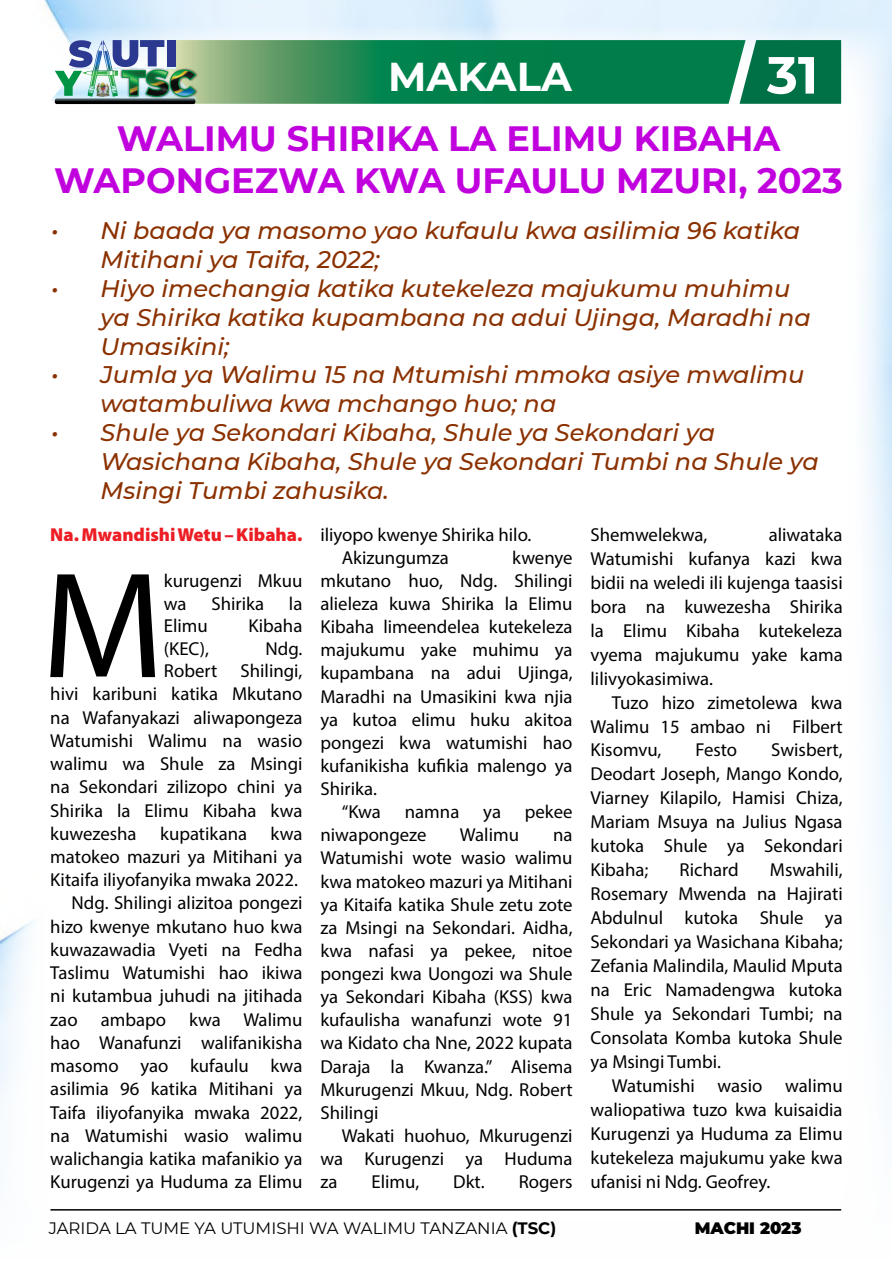
<style>
.page{position:relative;width:893px;height:1263px;background:#fff}
.page>*{position:absolute;margin:0;border:0;box-sizing:border-box;transform-origin:0 0}
.t1{font:152.25px "Myriad Pro";color:#000}
.t2{font:700 52.2px "Montserrat";color:#fff}
.t3{font:700 40.2px "Montserrat";color:#fff}
.t4{font:700 35.1px/42.2px "Montserrat";color:#c100de;text-align:center}
.t5{font:italic 500 24px/28.8px "Montserrat";color:#8b3100}
.t6{font:18.75px/24px "Myriad Pro";color:#000;text-align:justify}
.t7{font:900 18.75px "Myriad Pro";color:#ed1d24}
.t8{font:16.5px "Montserrat";color:#000}
.t9{font:900 16.5px "Montserrat";color:#000}
.s1{font-weight:700}
</style>
<div class="page">
<hr style="left:50px;top:1209px;width:791px;height:1px;background:#000">
<svg style="left:51px;top:40px;width:790px;height:64px;background:#318c63"></svg>
<img style="left:97px;top:82px;width:12px;height:15px">
<h3 class="t3" style="left:388px;top:47px;width:185px">MAKALA</h3>
<h2 class="t2" style="left:767px;top:37px;width:53px">31</h2>
<h3 class="t4" style="left:54px;top:115px;width:790px">WALIMU SHIRIKA LA ELIMU KIBAHA<br>WAPONGEZWA KWA UFAULU MZURI, 2023</h3>
<p class="t5" style="left:101px;top:216px;width:701px;text-indent:-50px">• Ni baada ya masomo yao kufaulu kwa asilimia 96 katika<br>Mitihani ya Taifa, 2022;</p>
<p class="t5" style="left:101px;top:273px;width:712px;text-indent:-50px">• Hiyo imechangia katika kutekeleza majukumu muhimu ya Shirika katika kupambana na adui Ujinga, Maradhi na<br>Umasikini;</p>
<p class="t5" style="left:101px;top:360px;width:705px;text-indent:-50px">• Jumla ya Walimu 15 na Mtumishi mmoka asiye mwalimu watambuliwa kwa mchango huo; na</p>
<p class="t5" style="left:101px;top:417px;width:720px;text-indent:-50px">• Shule ya Sekondari Kibaha, Shule ya Sekondari ya<br>Wasichana Kibaha, Shule ya Sekondari Tumbi na Shule ya<br>Msingi Tumbi zahusika.</p>
<p class="t7" style="left:50px;top:522px;width:254px">Na. Mwandishi Wetu – Kibaha.</p>
<h1 class="t1" style="left:41px;top:532px;width:124px">M</h1>
<p class="t6" style="left:164px;top:569px;width:140px;line-height:22.5px">kurugenzi Mkuu wa</p>
<p class="t6" style="left:211px;top:591px;width:54px">Shirika</p>
<p class="t6" style="left:289px;top:591px;width:15px">la</p>
<p class="t6" style="left:164px;top:613px;width:46px">Elimu</p>
<p class="t6" style="left:249px;top:613px;width:55px">Kibaha</p>
<p class="t6" style="left:164px;top:636px;width:47px">(KEC),</p>
<p class="t6" style="left:265px;top:636px;width:38px">Ndg.</p>
<p class="t6" style="left:164px;top:658px;width:140px">Robert Shilingi,</p>
<p class="t6" style="left:50px;top:682px;width:254px">hivi karibuni katika Mkutano</p>
<p class="t6" style="left:50px;top:705px;width:254px">na Wafanyakazi aliwapongeza</p>
<p class="t6" style="left:50px;top:728px;width:254px">Watumishi Walimu na wasio</p>
<p class="t6" style="left:50px;top:751px;width:254px">walimu wa Shule za Msingi</p>
<p class="t6" style="left:50px;top:775px;width:254px">na Sekondari zilizopo chini ya</p>
<p class="t6" style="left:50px;top:798px;width:254px">Shirika la Elimu Kibaha kwa</p>
<p class="t6" style="left:50px;top:821px;width:88px">kuwezesha</p>
<p class="t6" style="left:160px;top:821px;width:89px">kupatikana</p>
<p class="t6" style="left:50px;top:821px;width:254px;line-height:23.2px;text-align:right">kwa<br>matokeo mazuri ya Mitihani ya<br>Kitaifa iliyofanyika mwaka 2022.<br>Ndg. Shilingi alizitoa pongezi hizo kwenye mkutano huo kwa kuwazawadia Vyeti na Fedha<br>Taslimu Watumishi hao ikiwa ni kutambua juhudi na jitihada zao ambapo kwa Walimu hao Wanafunzi walifanikisha masomo yao kufaulu kwa asilimia 96 katika Mitihani ya<br>Taifa iliyofanyika mwaka 2022, na Watumishi wasio walimu walichangia katika mafanikio ya<br>Kurugenzi ya Huduma za Elimu</p>
<p class="t6" style="left:342px;top:523px;width:191px;line-height:23.1px;text-indent:-21px">iliyopo kwenye Shirika hilo.<br>Akizungumza</p>
<p class="t6" style="left:512px;top:545px;width:62px">kwenye</p>
<p class="t6" style="left:320px;top:568px;width:254px">mkutano huo, Ndg. Shilingi</p>
<p class="t6" style="left:320px;top:591px;width:254px">alieleza kuwa Shirika la Elimu</p>
<p class="t6" style="left:320px;top:615px;width:254px">Kibaha limeendelea kutekeleza</p>
<p class="t6" style="left:320px;top:638px;width:254px">majukumu yake muhimu ya</p>
<p class="t6" style="left:320px;top:661px;width:254px">kupambana na adui Ujinga,</p>
<p class="t6" style="left:320px;top:684px;width:254px">Maradhi na Umasikini kwa njia</p>
<p class="t6" style="left:320px;top:707px;width:254px">ya kutoa elimu huku akitoa</p>
<p class="t6" style="left:320px;top:730px;width:254px">pongezi kwa watumishi hao</p>
<p class="t6" style="left:320px;top:753px;width:254px">kufanikisha kufikia malengo ya</p>
<p class="t6" style="left:320px;top:776px;width:58px">Shirika.</p>
<p class="t6" style="left:342px;top:800px;width:41px">“Kwa</p>
<p class="t6" style="left:405px;top:800px;width:56px">namna</p>
<p class="t6" style="left:483px;top:800px;width:19px">ya</p>
<p class="t6" style="left:525px;top:800px;width:49px">pekee</p>
<p class="t6" style="left:320px;top:823px;width:108px">niwapongeze</p>
<p class="t6" style="left:460px;top:823px;width:61px">Walimu</p>
<p class="t6" style="left:320px;top:823px;width:254px;line-height:23.1px;text-indent:233px">na Watumishi wote wasio walimu kwa matokeo mazuri ya Mitihani ya Kitaifa katika Shule zetu zote za Msingi na Sekondari. Aidha, kwa nafasi ya pekee, nitoe pongezi kwa Uongozi wa Shule ya Sekondari Kibaha (KSS) kwa kufaulisha wanafunzi wote 91 wa Kidato cha Nne, 2022 kupata Daraja la Kwanza.” Alisema Mkurugenzi Mkuu, Ndg. Robert Shilingi</p>
<p class="t6" style="left:320px;top:1124px;width:254px;line-height:23.1px;text-indent:21px">Wakati huohuo, Mkurugenzi wa Kurugenzi ya Huduma za</p>
<p class="t6" style="left:372px;top:1169px;width:49px">Elimu,</p>
<p class="t6" style="left:453px;top:1169px;width:33px">Dkt.</p>
<p class="t6" style="left:519px;top:1169px;width:55px">Rogers</p>
<p class="t6" style="left:591px;top:522px;width:254px;text-indent:178px">aliwataka Watumishi kufanya kazi kwa bidii na weledi ili kujenga taasisi bora na kuwezesha Shirika la Elimu Kibaha kutekeleza vyema majukumu yake kama lilivyokasimiwa.</p>
<p class="t6" style="left:591px;top:690px;width:254px;text-indent:21px">Tuzo hizo zimetolewa kwa Walimu 15 ambao ni Filbert Kisomvu,</p>
<p class="t6" style="left:591px;top:522px;width:118px">Shemwelekwa,</p>
<p class="t6" style="left:591px;top:738px;width:254px;text-indent:181px">Swisbert, Deodart Joseph, Mango Kondo, Viarney Kilapilo, Hamisi Chiza, Mariam Msuya na Julius Ngasa kutoka Shule ya Sekondari Kibaha;</p>
<p class="t6" style="left:695px;top:738px;width:43px">Festo</p>
<p class="t6" style="left:591px;top:858px;width:254px;text-indent:179px">Mswahili, Rosemary Mwenda na Hajirati Abdulnul kutoka Shule ya Sekondari ya Wasichana Kibaha; Zefania Malindila, Maulid Mputa na Eric Namadengwa kutoka Shule ya Sekondari Tumbi; na Consolata Komba kutoka Shule ya Msingi Tumbi.</p>
<p class="t6" style="left:591px;top:1074px;width:254px;text-indent:21px">Watumishi wasio walimu waliopatiwa tuzo kwa kuisaidia Kurugenzi ya Huduma za Elimu kutekeleza majukumu yake kwa ufanisi ni Ndg. Geofrey.</p>
<p class="t6" style="left:680px;top:858px;width:61px">Richard</p>
<p class="t8" style="left:49px;top:1217px;width:509px">JARIDA LA TUME YA UTUMISHI WA WALIMU TANZANIA <span class="s1">(TSC)</span></p>
<p class="t9" style="left:695px;top:1216px;width:108px">MACHI 2023</p>
</div>
